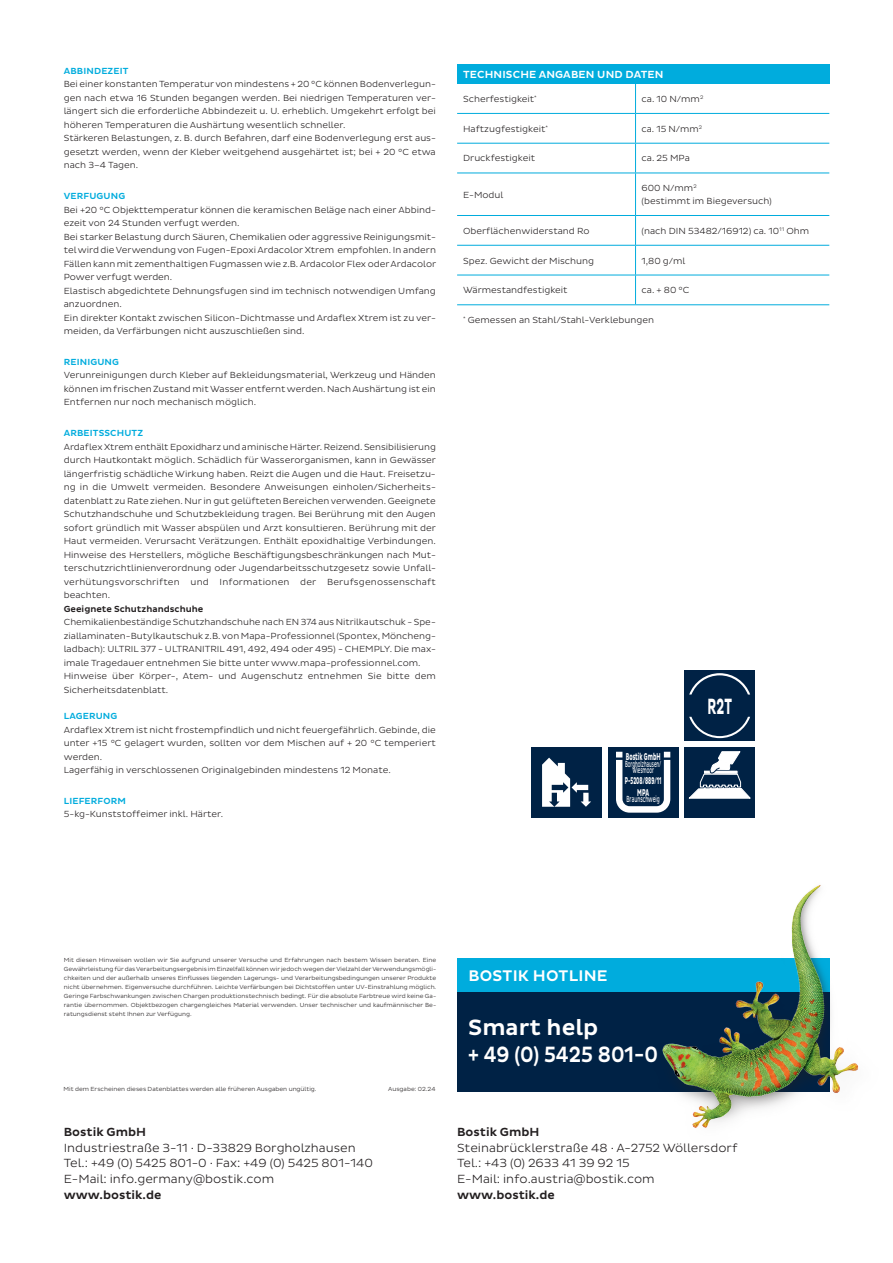
<style>
.page{position:relative;width:893px;height:1263px;background:#fff}
.page>*{position:absolute;margin:0;border:0;box-sizing:border-box;transform-origin:0 0}
.t1{font:500 22.5px/27px "Bostik";color:#fff}
.t2{font:700 22.5px "Pluto Sans";color:#fff;scale:.54 1}
.t3{font:500 15.75px "Bostik";letter-spacing:.015em;color:#fff}
.t4{font:300 12px/15.8px "Bostik";color:#231f20}
.t5{font:500 12px "Bostik";color:#231f20}
.t6{font:500 10.5px "Bostik";letter-spacing:.015em;color:#fff}
.t7{font:700 10.2px/11.1px "Pluto Sans";color:#fff;text-align:center;scale:.45 1}
.t8{font:700 10.2px "Pluto Sans";color:#fff;scale:.5 1}
.t9{font:300 9px/13.5px "Bostik";color:#231f20}
.t10{font:500 9px "Bostik";letter-spacing:.015em;color:#00acdd}
.t11{font:500 9px "Bostik";color:#231f20}
.t12{font:9px/6.8px "Pluto Sans";color:#fff;text-align:center;scale:.45 1}
.t13{font:9px "Pluto Sans";color:#fff;scale:.5 1}
.t14{font:300 6px/9px "Bostik";color:#231f20;text-align:justify}
</style>
<div class="page">
<div style="left:457px;top:991px;width:372px;height:100px;background:#002245"></div>
<div style="left:457px;top:958px;width:372px;height:33px;background:#00acdd"></div>
<img style="left:581px;top:885px;width:278px;height:243px">
<div style="left:685px;top:670px;width:70px;height:71px;background:#002245"></div>
<svg style="left:689px;top:717px;width:61px;height:21px"></svg>
<svg style="left:689px;top:673px;width:61px;height:21px"></svg>
<div style="left:685px;top:747px;width:70px;height:70px;background:#002245"></div>
<svg style="left:688px;top:751px;width:63px;height:48px"></svg>
<div style="left:608px;top:747px;width:70px;height:70px;background:#002245"></div>
<svg style="left:616px;top:752px;width:54px;height:61px"></svg>
<div style="left:531px;top:747px;width:71px;height:70px;background:#002245"></div>
<svg style="left:542px;top:758px;width:49px;height:49px"></svg>
<div style="left:457px;top:64px;width:372px;height:20px;background:#00acdd"></div>
<hr style="left:457px;top:113px;width:178px;height:1px;background:#00acdd">
<hr style="left:457px;top:143px;width:178px;height:1px;background:#00acdd">
<hr style="left:457px;top:173px;width:178px;height:1px;background:#00acdd">
<hr style="left:457px;top:215px;width:178px;height:1px;background:#00acdd">
<hr style="left:457px;top:245px;width:178px;height:1px;background:#00acdd">
<hr style="left:457px;top:275px;width:178px;height:1px;background:#00acdd">
<hr style="left:457px;top:304px;width:178px;height:1px;background:#00acdd">
<svg style="left:635px;top:84px;width:1px;height:89px"></svg>
<hr style="left:635px;top:173px;width:1px;height:42px;background:#00acdd">
<svg style="left:635px;top:216px;width:1px;height:88px"></svg>
<hr style="left:635px;top:113px;width:194px;height:1px;background:#00acdd">
<hr style="left:635px;top:143px;width:194px;height:1px;background:#00acdd">
<hr style="left:635px;top:173px;width:194px;height:1px;background:#00acdd">
<hr style="left:635px;top:215px;width:194px;height:1px;background:#00acdd">
<hr style="left:635px;top:245px;width:194px;height:1px;background:#00acdd">
<hr style="left:635px;top:275px;width:194px;height:1px;background:#00acdd">
<hr style="left:635px;top:304px;width:194px;height:1px;background:#00acdd">
<p class="t10" style="left:64px;top:66px;width:66px">ABBINDEZEIT</p>
<p class="t9" style="left:64px;top:78px;width:374px">Bei einer konstanten Temperatur von mindestens + 20 °C können Bodenverlegun&shy;gen nach etwa 16 Stunden begangen werden. Bei niedrigen Temperaturen ver&shy;längert sich die erforderliche Abbindezeit u. U. erheblich. Umgekehrt erfolgt bei höheren Temperaturen die Aushärtung wesentlich schneller.<br>Stärkeren Belastungen, z. B. durch Befahren, darf eine Bodenverlegung erst aus&shy;gesetzt werden, wenn der Kleber weitgehend ausgehärtet ist; bei + 20 °C etwa nach 3–4 Tagen.</p>
<p class="t10" style="left:64px;top:191px;width:63px">VERFUGUNG</p>
<p class="t9" style="left:64px;top:203px;width:374px">Bei +20 °C Objekttemperatur können die keramischen Beläge nach einer Abbind&shy;ezeit von 24 Stunden verfugt werden.<br>Bei starker Belastung durch Säuren, Chemikalien oder aggressive Reinigungsmit&shy;tel wird die Verwendung von Fugen-Epoxi Ardacolor Xtrem empfohlen. In andern Fällen kann mit zementhaltigen Fugmassen wie z.B. Ardacolor Flex oder Ardacolor Power verfugt werden.<br>Elastisch abgedichtete Dehnungsfugen sind im technisch notwendigen Umfang anzuordnen.<br>Ein direkter Kontakt zwischen Silicon-Dichtmasse und Ardaflex Xtrem ist zu ver&shy;meiden, da Verfärbungen nicht auszuschließen sind.</p>
<p class="t10" style="left:64px;top:357px;width:57px">REINIGUNG</p>
<p class="t9" style="left:64px;top:369px;width:374px;text-align:justify">Verunreinigungen durch Kleber auf Bekleidungsmaterial, Werkzeug und Händen können im frischen Zustand mit Wasser entfernt werden. Nach Aushärtung ist ein Entfernen nur noch mechanisch möglich.</p>
<p class="t10" style="left:64px;top:428px;width:81px">ARBEITSSCHUTZ</p>
<p class="t9" style="left:64px;top:440px;width:374px;text-align:justify">Ardaflex Xtrem enthält Epoxidharz und aminische Härter. Reizend. Sensibilisierung durch Hautkontakt möglich. Schädlich für Wasserorganismen, kann in Gewässer längerfristig schädliche Wirkung haben. Reizt die Augen und die Haut. Freisetzu&shy;ng in die Umwelt vermeiden. Besondere Anweisungen einholen/Sicherheits&shy;datenblatt zu Rate ziehen. Nur in gut gelüfteten Bereichen verwenden. Geeignete Schutzhandschuhe und Schutzbekleidung tragen. Bei Berührung mit den Augen sofort gründlich mit Wasser abspülen und Arzt konsultieren. Berührung mit der Haut vermeiden. Verursacht Verätzungen. Enthält epoxidhaltige Verbindungen.<br>Hinweise des Herstellers, mögliche Beschäftigungsbeschränkungen nach Mut&shy;terschutzrichtlinienverordnung oder Jugendarbeitsschutzgesetz sowie Unfall&shy;verhütungsvorschriften und Informationen der Berufsgenossenschaft beachten.</p>
<p class="t11" style="left:64px;top:604px;width:141px">Geeignete Schutzhandschuhe</p>
<p class="t9" style="left:64px;top:615px;width:374px">Chemikalienbeständige Schutzhandschuhe nach EN 374 aus Nitrilkautschuk - Spe&shy;ziallaminaten-Butylkautschuk z.B. von Mapa-Professionnel (Spontex, Möncheng&shy;ladbach): ULTRIL 377 - ULTRANITRIL 491, 492, 494 oder 495) - CHEMPLY. Die max&shy;imale Tragedauer entnehmen Sie bitte unter www.mapa-professionnel.com.<br>Hinweise über Körper-, Atem- und Augenschutz entnehmen Sie bitte dem Sicherheitsdatenblatt.</p>
<p class="t10" style="left:64px;top:711px;width:55px">LAGERUNG</p>
<p class="t9" style="left:64px;top:723px;width:374px">Ardaflex Xtrem ist nicht frostempfindlich und nicht feuergefährlich. Gebinde, die unter +15 °C gelagert wurden, sollten vor dem Mischen auf + 20 °C temperiert werden.<br>Lagerfähig in verschlossenen Originalgebinden mindestens 12 Monate.</p>
<p class="t10" style="left:64px;top:796px;width:64px">LIEFERFORM</p>
<p class="t9" style="left:64px;top:807px;width:161px">5-kg-Kunststoffeimer inkl. Härter.</p>
<p class="t6" style="left:463px;top:68px;width:202px">TECHNISCHE ANGABEN UND DATEN</p>
<p class="t9" style="left:463px;top:92px;width:75px">Scherfestigkeit<sup>*</sup></p>
<p class="t9" style="left:641px;top:92px;width:63px">ca. 10 N/mm<sup>2</sup></p>
<p class="t9" style="left:463px;top:122px;width:86px">Haftzugfestigkeit<sup>*</sup></p>
<p class="t9" style="left:641px;top:122px;width:62px">ca. 15 N/mm<sup>2</sup></p>
<p class="t9" style="left:463px;top:152px;width:74px">Druckfestigkeit</p>
<p class="t9" style="left:641px;top:152px;width:50px">ca. 25 MPa</p>
<p class="t9" style="left:463px;top:188px;width:42px">E-Modul</p>
<p class="t9" style="left:641px;top:181px;width:132px">600 N/mm<sup>2<br></sup>(bestimmt im Biegeversuch)</p>
<p class="t9" style="left:463px;top:224px;width:128px">Oberflächenwiderstand Ro</p>
<p class="t9" style="left:641px;top:224px;width:169px">(nach DIN 53482/16912) ca. 10<sup>11</sup> Ohm</p>
<p class="t9" style="left:463px;top:254px;width:132px">Spez. Gewicht der Mischung</p>
<p class="t9" style="left:641px;top:254px;width:45px">1,80 g/ml</p>
<p class="t9" style="left:463px;top:284px;width:106px">Wärmestandfestigkeit</p>
<p class="t9" style="left:641px;top:284px;width:50px">ca. + 80 °C</p>
<p class="t9" style="left:463px;top:313px;width:192px"><sup>*</sup> Gemessen an Stahl/Stahl-Verklebungen</p>
<p class="t8" style="left:626px;top:751px;width:71px">Bostik GmbH</p>
<p class="t12" style="left:625px;top:760px;width:82px">Borgholzhausen/<br>Wiesmoor</p>
<p class="t7" style="left:625px;top:776px;width:83px">P-5208/889/11<br>MPA</p>
<p class="t13" style="left:626px;top:794px;width:68px">Braunschweig</p>
<h1 class="t2" style="left:708px;top:694px;width:47px">R2T</h1>
<p class="t14" style="left:64px;top:956px;width:374px">Mit diesen Hinweisen wollen wir Sie aufgrund unserer Versuche und Erfahrungen nach bestem Wissen beraten. Eine Gewährleistung für das Verarbeitungsergebnis im Einzelfall können wir jedoch wegen der Vielzahl der Verwendungsmögli&shy;chkeiten und der außerhalb unseres Einflusses liegenden Lagerungs- und Verarbeitungsbedingungen unserer Produkte nicht übernehmen. Eigenversuche durchführen. Leichte Verfärbungen bei Dichtstoffen unter UV-Einstrahlung möglich.<br>Geringe Farbschwankungen zwischen Chargen produktionstechnisch bedingt. Für die absolute Farbtreue wird keine Ga&shy;rantie übernommen. Objektbezogen chargengleiches Material verwenden. Unser technischer und kaufmännischer Be&shy;ratungsdienst steht Ihnen zur Verfügung.</p>
<p class="t14" style="left:63px;top:1085px;width:255px">Mit dem Erscheinen dieses Datenblattes werden alle früheren Ausgaben ungültig.</p>
<p class="t14" style="left:388px;top:1085px;width:49px">Ausgabe: 02.24</p>
<h3 class="t5" style="left:64px;top:1125px;width:84px">Bostik GmbH</h3>
<h3 class="t4" style="left:64px;top:1140px;width:311px">Industriestraße 3-11 · D-33829 Borgholzhausen<br>Tel.: +49 (0) 5425 801-0 · Fax: +49 (0) 5425 801-140<br>E-Mail: info.germany@bostik.com</h3>
<h3 class="t5" style="left:64px;top:1188px;width:99px">www.bostik.de</h3>
<h2 class="t3" style="left:468px;top:966px;width:141px">BOSTIK HOTLINE</h2>
<h1 class="t1" style="left:468px;top:1014px;width:191px">Smart help<br>+ 49 (0) 5425 801-0</h1>
<h3 class="t5" style="left:457px;top:1125px;width:84px">Bostik GmbH</h3>
<h3 class="t4" style="left:457px;top:1140px;width:282px">Steinabrücklerstraße 48 · A-2752 Wöllersdorf<br>Tel.: +43 (0) 2633 41 39 92 15<br>E-Mail: info.austria@bostik.com</h3>
<h3 class="t5" style="left:457px;top:1188px;width:99px">www.bostik.de</h3>
</div>
